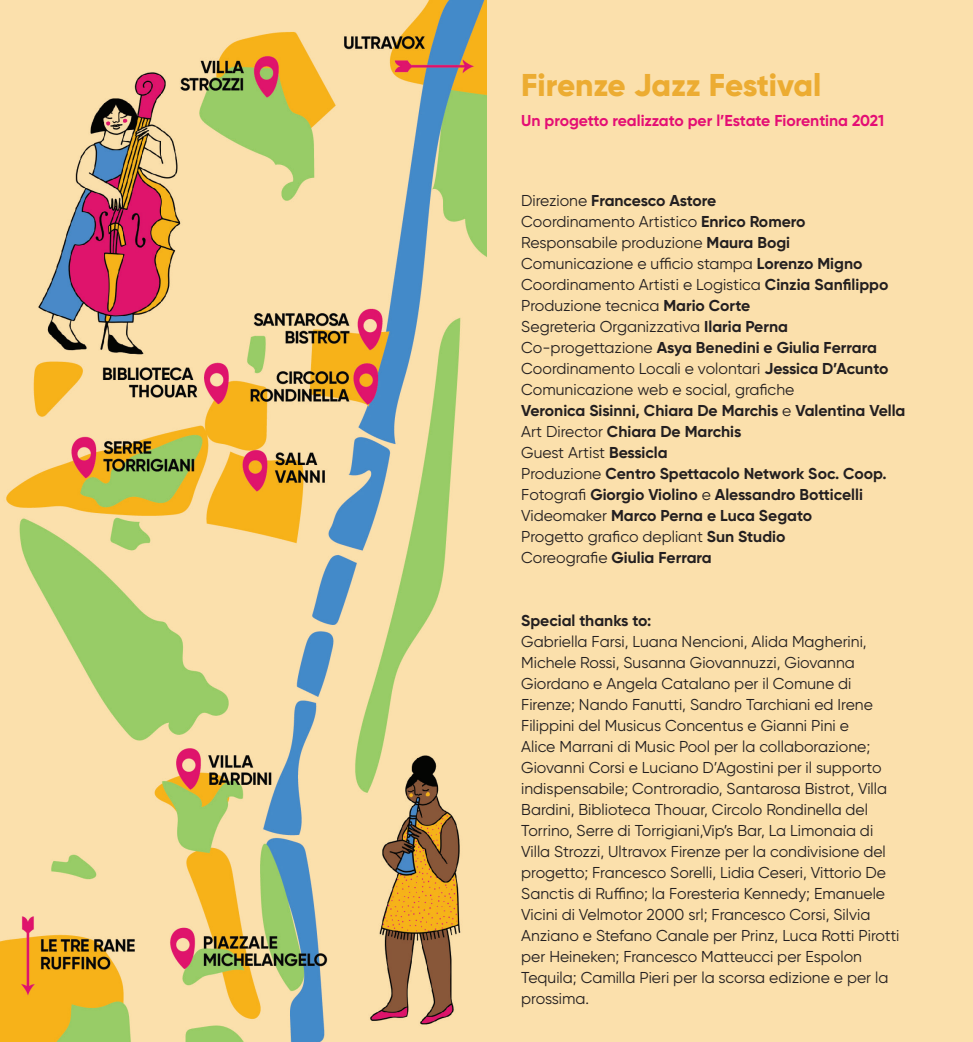
<style>
.page{position:relative;width:973px;height:1042px;background:#fff}
.page>*{position:absolute;margin:0;border:0;box-sizing:border-box;transform-origin:0 0}
.t1{font:800 31.5px "Gilroy";letter-spacing:-.005em;color:#ecac32}
.t2{font:15.75px/21px "Gilroy";color:#231f20}
.t3{font:700 15.75px "Gilroy";color:#e40e74}
.t4{font:700 15.75px "Gilroy";color:#231f20}
.s1{font-weight:700}
</style>
<div class="page">
<div style="left:486px;top:0;width:486px;height:1042px;background:#fbe0ac"></div>
<img style="left:0;top:0;width:486px;height:1042px">
<h1 class="t1" style="left:521px;top:65px;width:301px">Firenze Jazz Festival</h1>
<p class="t3" style="left:521px;top:111px;width:364px">Un progetto realizzato per l’Estate Fiorentina 2021</p>
<p class="t2" style="left:521px;top:190px;width:385px">Direzione <span class="s1">Francesco Astore<br></span>Coordinamento Artistico <span class="s1">Enrico Romero </span>Responsabile produzione <span class="s1">Maura Bogi </span>Comunicazione e ufficio stampa <span class="s1">Lorenzo Migno </span>Coordinamento Artisti e Logistica <span class="s1">Cinzia Sanfilippo </span>Produzione tecnica <span class="s1">Mario Corte<br></span>Segreteria Organizzativa <span class="s1">Ilaria Perna </span>Co-progettazione <span class="s1">Asya Benedini e Giulia Ferrara </span>Coordinamento Locali e volontari <span class="s1">Jessica D’Acunto </span>Comunicazione web e social, grafiche<br><span class="s1">Veronica Sisinni, Chiara De Marchis</span> e <span class="s1">Valentina Vella </span>Art Director <span class="s1">Chiara De Marchis<br></span>Guest Artist <span class="s1">Bessicla<br></span>Produzione <span class="s1">Centro Spettacolo Network Soc. Coop.<br></span>Fotografi <span class="s1">Giorgio Violino</span> e <span class="s1">Alessandro Botticelli </span>Videomaker <span class="s1">Marco Perna e Luca Segato<br></span>Progetto grafico depliant <span class="s1">Sun Studio<br></span>Coreografie <span class="s1">Giulia Ferrara</span></p>
<p class="t4" style="left:521px;top:610px;width:132px">Special thanks to:</p>
<p class="t2" style="left:521px;top:631px;width:379px">Gabriella Farsi, Luana Nencioni, Alida Magherini, Michele Rossi, Susanna Giovannuzzi, Giovanna Giordano e Angela Catalano per il Comune di Firenze; Nando Fanutti, Sandro Tarchiani ed Irene Filippini del Musicus Concentus e Gianni Pini e<br>Alice Marrani di Music Pool per la collaborazione; Giovanni Corsi e Luciano D’Agostini per il supporto indispensabile; Controradio, Santarosa Bistrot, Villa Bardini, Biblioteca Thouar, Circolo Rondinella del Torrino, Serre di Torrigiani,Vip’s Bar, La Limonaia di Villa Strozzi, Ultravox Firenze per la condivisione del progetto; Francesco Sorelli, Lidia Ceseri, Vittorio De Sanctis di Ruffino; la Foresteria Kennedy; Emanuele Vicini di Velmotor 2000 srl; Francesco Corsi, Silvia Anziano e Stefano Canale per Prinz, Luca Rotti Pirotti per Heineken; Francesco Matteucci per Espolon Tequila; Camilla Pieri per la scorsa edizione e per la prossima.</p>
</div>
